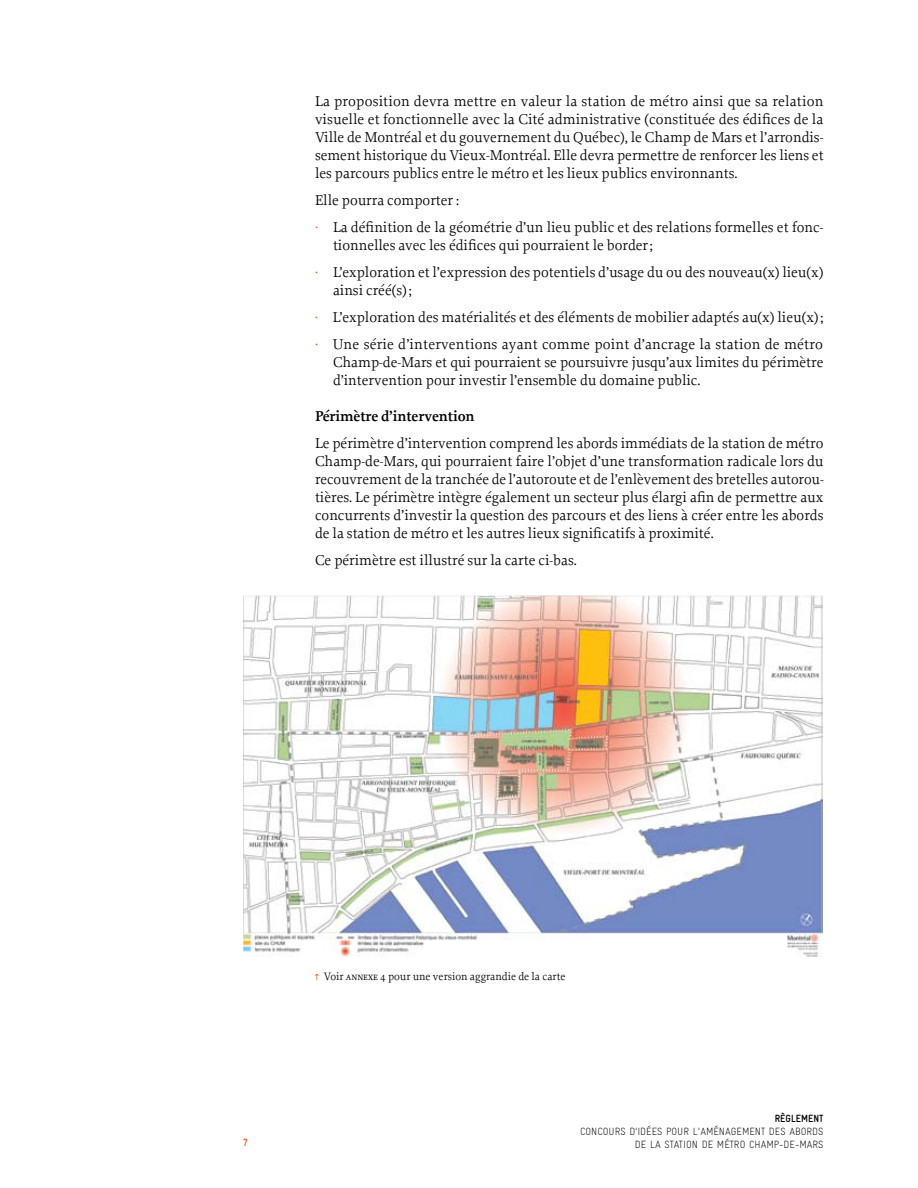
<style>
.page{position:relative;width:918px;height:1188px;background:#fff}
.page>*{position:absolute;margin:0;border:0;box-sizing:border-box;transform-origin:0 0}
.t1{font:15px/18px "Proforma";color:#000}
.t2{font:600 15px "Proforma";letter-spacing:-.01em;color:#000}
.t3{font:11.25px "Proforma";color:#000}
.t4{font:300 condensed 10.5px/12.6px "Gravur";color:#000;text-align:right}
.t5{font:700 condensed 10.5px "Gravur";color:#000}
.t6{font:700 condensed 10.5px "Gravur";color:#e56020}
.s1{color:#e56020}
.s2{font-family:"Proforma Book SC"}
</style>
<div class="page">
<img style="left:243px;top:596px;width:580px;height:360px">
<svg style="left:315px;top:974px;width:4px;height:6px"></svg>
<p class="t1" style="left:315px;top:92px;width:510px;text-align:justify">La proposition devra mettre en valeur la station de métro ainsi que sa relation visuelle et fonctionnelle avec la Cité administrative (constituée des édifices de la Ville de Montréal et du gouvernement du Québec), le Champ de Mars et l’arrondis&shy;sement historique du Vieux-Montréal. Elle devra permettre de renforcer les liens et les parcours publics entre le métro et les lieux publics environnants.</p>
<p class="t1" style="left:315px;top:186px;width:510px;line-height:27px">Elle pourra comporter :<br><span class="s1">·</span> La définition de la géométrie d’un lieu public et des relations formelles et fonc-</p>
<p class="t1" style="left:315px;top:231px;width:510px;line-height:27px;text-indent:18px">tionnelles avec les édifices qui pourraient le border;<br><span class="s1">·</span> L’exploration et l’expression des potentiels d’usage du ou des nouveau(x) lieu(x)</p>
<p class="t1" style="left:315px;top:276px;width:510px;line-height:27px;text-indent:18px">ainsi créé(s);<br><span class="s1">·</span> L’exploration des matérialités et des éléments de mobilier adaptés au(x) lieu(x); <span class="s1">·</span> Une série d’interventions ayant comme point d’ancrage la station de métro</p>
<p class="t1" style="left:333px;top:353px;width:492px">Champ-de-Mars et qui pourraient se poursuivre jusqu’aux limites du périmètre d’intervention pour investir l’ensemble du domaine public.</p>
<p class="t2" style="left:315px;top:406px;width:161px">Périmètre d’intervention</p>
<p class="t1" style="left:315px;top:434px;width:510px;text-align:justify">Le périmètre d’intervention comprend les abords immédiats de la station de métro Champ-de-Mars, qui pourraient faire l’objet d’une transformation radicale lors du recouvrement de la tranchée de l’autoroute et de l’enlèvement des bretelles autorou&shy;tières. Le périmètre intègre également un secteur plus élargi afin de permettre aux concurrents d’investir la question des parcours et des liens à créer entre les abords de la station de métro et les autres lieux significatifs à proximité.</p>
<p class="t1" style="left:315px;top:551px;width:263px">Ce périmètre est illustré sur la carte ci-bas.</p>
<p class="t6" style="left:243px;top:1137px;width:6px">7</p>
<p class="t3" style="left:324px;top:970px;width:243px">Voir <span class="s2">annexe</span> 4 pour une version aggrandie de la carte</p>
<p class="t5" style="left:775px;top:1113px;width:50px">RÈGLEMENT</p>
<p class="t4" style="left:580px;top:1125px;width:245px">CONCOURS D’IDÉES POUR L'AMÉNAGEMENT DES ABORDS<br>DE LA STATION DE MÉTRO CHAMP-DE-MARS</p>
</div>
